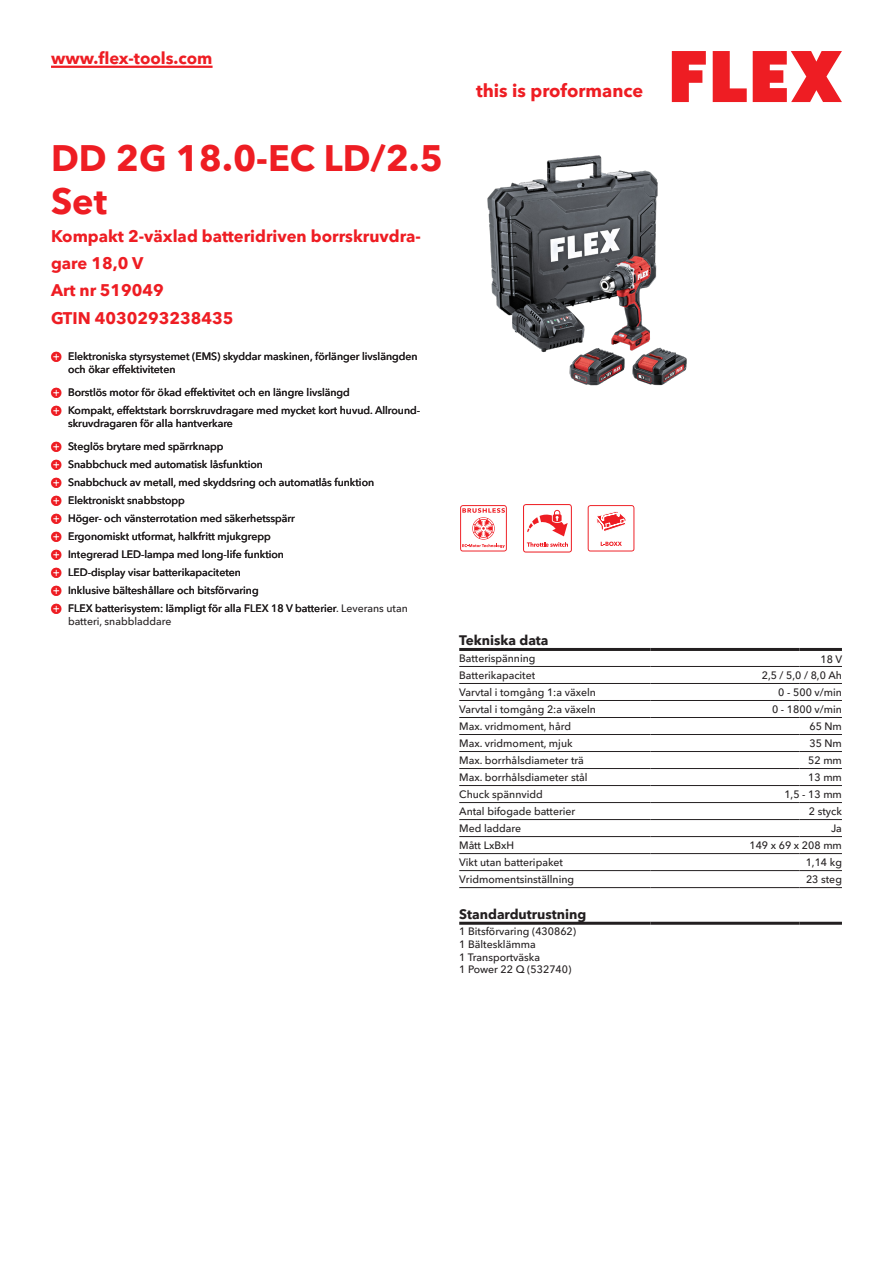
<style>
.page{position:relative;width:893px;height:1263px;background:#fff}
.page>*{position:absolute;margin:0;border:0;box-sizing:border-box;transform-origin:0 0}
.CB_AF_Product-name{font:700 36px/43.2px "Avenir Next W1 G";color:#ee1d23}
.t1{font:700 18px "Avenir Next W1 G";color:#ee1d23}
.CB_AF_Product-short{font:700 16.5px/27px "Avenir Next W1 G";color:#ee1d23}
.CB_AF_Order-number{font:700 16.5px "Avenir Next W1 G";color:#ee1d23}
.CB_AF_Table-headline{font:700 13.5px "Avenir Next W1 G";color:#231f20}
.CB_AF_Table-specific{font:500 10.5px/12.6px "Avenir Next W1 G";color:#231f20}
</style>
<div class="page">
<svg style="left:672px;top:51px;width:34px;height:51px"></svg>
<svg style="left:713px;top:51px;width:34px;height:51px"></svg>
<svg style="left:753px;top:51px;width:89px;height:51px"></svg>
<hr style="left:51px;top:66px;width:162px;height:2px;background:#ee1d23">
<img style="left:487px;top:155px;width:200px;height:231px">
<hr style="left:459px;top:666px;width:192px;height:1px;background:#231f20">
<hr style="left:651px;top:666px;width:148px;height:1px;background:#231f20">
<hr style="left:799px;top:666px;width:43px;height:1px;background:#231f20">
<hr style="left:459px;top:683px;width:192px;height:1px;background:#231f20">
<hr style="left:651px;top:683px;width:148px;height:1px;background:#231f20">
<hr style="left:799px;top:683px;width:43px;height:1px;background:#231f20">
<hr style="left:459px;top:700px;width:192px;height:1px;background:#231f20">
<hr style="left:651px;top:700px;width:148px;height:1px;background:#231f20">
<hr style="left:799px;top:700px;width:43px;height:1px;background:#231f20">
<hr style="left:459px;top:717px;width:192px;height:1px;background:#231f20">
<hr style="left:651px;top:717px;width:148px;height:1px;background:#231f20">
<hr style="left:799px;top:717px;width:43px;height:1px;background:#231f20">
<hr style="left:459px;top:734px;width:192px;height:1px;background:#231f20">
<hr style="left:651px;top:734px;width:148px;height:1px;background:#231f20">
<hr style="left:799px;top:734px;width:43px;height:1px;background:#231f20">
<hr style="left:459px;top:751px;width:192px;height:1px;background:#231f20">
<hr style="left:651px;top:751px;width:148px;height:1px;background:#231f20">
<hr style="left:799px;top:751px;width:43px;height:1px;background:#231f20">
<hr style="left:459px;top:768px;width:192px;height:1px;background:#231f20">
<hr style="left:651px;top:768px;width:148px;height:1px;background:#231f20">
<hr style="left:799px;top:768px;width:43px;height:1px;background:#231f20">
<hr style="left:459px;top:785px;width:192px;height:1px;background:#231f20">
<hr style="left:651px;top:785px;width:148px;height:1px;background:#231f20">
<hr style="left:799px;top:785px;width:43px;height:1px;background:#231f20">
<hr style="left:459px;top:802px;width:192px;height:1px;background:#231f20">
<hr style="left:651px;top:802px;width:148px;height:1px;background:#231f20">
<hr style="left:799px;top:802px;width:43px;height:1px;background:#231f20">
<hr style="left:459px;top:819px;width:192px;height:1px;background:#231f20">
<hr style="left:651px;top:819px;width:148px;height:1px;background:#231f20">
<hr style="left:799px;top:819px;width:43px;height:1px;background:#231f20">
<hr style="left:459px;top:836px;width:192px;height:1px;background:#231f20">
<hr style="left:651px;top:836px;width:148px;height:1px;background:#231f20">
<hr style="left:799px;top:836px;width:43px;height:1px;background:#231f20">
<hr style="left:459px;top:853px;width:192px;height:1px;background:#231f20">
<hr style="left:651px;top:853px;width:148px;height:1px;background:#231f20">
<hr style="left:799px;top:853px;width:43px;height:1px;background:#231f20">
<hr style="left:459px;top:870px;width:192px;height:1px;background:#231f20">
<hr style="left:651px;top:870px;width:148px;height:1px;background:#231f20">
<hr style="left:799px;top:870px;width:43px;height:1px;background:#231f20">
<hr style="left:459px;top:887px;width:192px;height:1px;background:#231f20">
<hr style="left:651px;top:887px;width:148px;height:1px;background:#231f20">
<hr style="left:799px;top:887px;width:43px;height:1px;background:#231f20">
<hr style="left:459px;top:648px;width:192px;height:3px;background:#231f20">
<hr style="left:651px;top:648px;width:148px;height:3px;background:#231f20">
<hr style="left:799px;top:648px;width:43px;height:3px;background:#231f20">
<hr style="left:459px;top:922px;width:192px;height:3px;background:#231f20">
<hr style="left:651px;top:922px;width:148px;height:3px;background:#231f20">
<hr style="left:799px;top:922px;width:43px;height:3px;background:#231f20">
<svg style="left:460px;top:505px;width:47px;height:46px"></svg>
<svg style="left:523px;top:504px;width:49px;height:48px"></svg>
<svg style="left:588px;top:505px;width:46px;height:46px"></svg>
<h3 class="CB_AF_Product-short" style="left:51px;top:43px;width:163px">www.flex-tools.com</h3>
<p class="CB_AF_Product-name" style="left:51px;top:134px;width:393px">DD 2G 18.0-EC LD/2.5<br>Set</p>
<p class="CB_AF_Product-short" style="left:51px;top:221px;width:371px">Kompakt 2-växlad batteridriven borrskruvdra&shy;gare 18,0 V</p>
<p class="CB_AF_Order-number" style="left:51px;top:277px;width:114px">Art nr 519049</p>
<p class="CB_AF_Order-number" style="left:51px;top:305px;width:184px">GTIN 4030293238435</p>
<p class="CB_AF_Table-specific" style="left:68px;top:349px;width:351px">Elektroniska styrsystemet (EMS) skyddar maskinen, förlänger livslängden och ökar effektiviteten</p>
<p class="CB_AF_Table-specific" style="left:68px;top:385px;width:283px">Borstlös motor för ökad effektivitet och en längre livslängd</p>
<p class="CB_AF_Table-specific" style="left:68px;top:403px;width:354px">Kompakt, effektstark borrskruvdragare med mycket kort huvud. Allround&shy;skruvdragaren för alla hantverkare</p>
<p class="CB_AF_Table-specific" style="left:68px;top:439px;width:157px">Steglös brytare med spärrknapp</p>
<p class="CB_AF_Table-specific" style="left:68px;top:457px;width:196px">Snabbchuck med automatisk låsfunktion</p>
<p class="CB_AF_Table-specific" style="left:68px;top:475px;width:308px">Snabbchuck av metall, med skyddsring och automatlås funktion</p>
<p class="CB_AF_Table-specific" style="left:68px;top:493px;width:118px">Elektroniskt snabbstopp</p>
<p class="CB_AF_Table-specific" style="left:68px;top:511px;width:229px">Höger- och vänsterrotation med säkerhetsspärr</p>
<p class="CB_AF_Table-specific" style="left:68px;top:529px;width:204px">Ergonomiskt utformat, halkfritt mjukgrepp</p>
<p class="CB_AF_Table-specific" style="left:68px;top:547px;width:217px">Integrerad LED-lampa med long-life funktion</p>
<p class="CB_AF_Table-specific" style="left:68px;top:565px;width:174px">LED-display visar batterikapaciteten</p>
<p class="CB_AF_Table-specific" style="left:68px;top:583px;width:192px">Inklusive bälteshållare och bitsförvaring</p>
<p class="CB_AF_Table-specific" style="left:118px;top:362px;width:5px">f</p>
<p class="CB_AF_Table-specific" style="left:190px;top:385px;width:5px">f</p>
<p class="CB_AF_Table-specific" style="left:123px;top:403px;width:5px">f</p>
<p class="CB_AF_Table-specific" style="left:68px;top:601px;width:341px">FLEX batterisystem: lämpligt för alla FLEX 18 V batterier. Leverans utan batteri, snabbladdare</p>
<h2 class="t1" style="left:476px;top:77px;width:169px">this is proformance</h2>
<p class="CB_AF_Table-headline" style="left:459px;top:630px;width:91px">Tekniska data</p>
<p class="CB_AF_Table-specific" style="left:459px;top:651px;width:78px">Batterispänning</p>
<p class="CB_AF_Table-specific" style="left:820px;top:652px;width:23px">18 V</p>
<p class="CB_AF_Table-specific" style="left:459px;top:668px;width:77px">Batterikapacitet</p>
<p class="CB_AF_Table-specific" style="left:762px;top:668px;width:82px">2,5 / 5,0 / 8,0 Ah</p>
<p class="CB_AF_Table-specific" style="left:459px;top:685px;width:138px">Varvtal i tomgång 1:a växeln</p>
<p class="CB_AF_Table-specific" style="left:778px;top:685px;width:65px">0 - 500 v/min</p>
<p class="CB_AF_Table-specific" style="left:459px;top:702px;width:138px">Varvtal i tomgång 2:a växeln</p>
<p class="CB_AF_Table-specific" style="left:772px;top:702px;width:71px">0 - 1800 v/min</p>
<p class="CB_AF_Table-specific" style="left:459px;top:719px;width:113px">Max. vridmoment, hård</p>
<p class="CB_AF_Table-specific" style="left:809px;top:719px;width:34px">65 Nm</p>
<p class="CB_AF_Table-specific" style="left:459px;top:736px;width:115px">Max. vridmoment, mjuk</p>
<p class="CB_AF_Table-specific" style="left:809px;top:736px;width:34px">35 Nm</p>
<p class="CB_AF_Table-specific" style="left:459px;top:753px;width:126px">Max. borrhålsdiameter trä</p>
<p class="CB_AF_Table-specific" style="left:808px;top:753px;width:35px">52 mm</p>
<p class="CB_AF_Table-specific" style="left:459px;top:770px;width:130px">Max. borrhålsdiameter stål</p>
<p class="CB_AF_Table-specific" style="left:808px;top:770px;width:35px">13 mm</p>
<p class="CB_AF_Table-specific" style="left:459px;top:787px;width:85px">Chuck spännvidd</p>
<p class="CB_AF_Table-specific" style="left:784px;top:787px;width:59px">1,5 - 13 mm</p>
<p class="CB_AF_Table-specific" style="left:459px;top:804px;width:118px">Antal bifogade batterier</p>
<p class="CB_AF_Table-specific" style="left:809px;top:804px;width:35px">2 styck</p>
<p class="CB_AF_Table-specific" style="left:459px;top:821px;width:63px">Med laddare</p>
<p class="CB_AF_Table-specific" style="left:831px;top:821px;width:12px">Ja</p>
<p class="CB_AF_Table-specific" style="left:459px;top:838px;width:56px">Mått LxBxH</p>
<p class="CB_AF_Table-specific" style="left:749px;top:838px;width:94px">149 x 69 x 208 mm</p>
<p class="CB_AF_Table-specific" style="left:459px;top:855px;width:105px">Vikt utan batteripaket</p>
<p class="CB_AF_Table-specific" style="left:806px;top:855px;width:38px">1,14 kg</p>
<p class="CB_AF_Table-specific" style="left:459px;top:872px;width:116px">Vridmomentsinställning</p>
<p class="CB_AF_Table-specific" style="left:806px;top:872px;width:37px">23 steg</p>
<p class="CB_AF_Table-headline" style="left:459px;top:903px;width:129px">Standardutrustning</p>
<p class="CB_AF_Table-specific" style="left:459px;top:924px;width:118px">1 Bitsförvaring (430862)<br>1 Bältesklämma<br>1 Transportväska<br>1 Power 22 Q (532740)</p>
</div>
